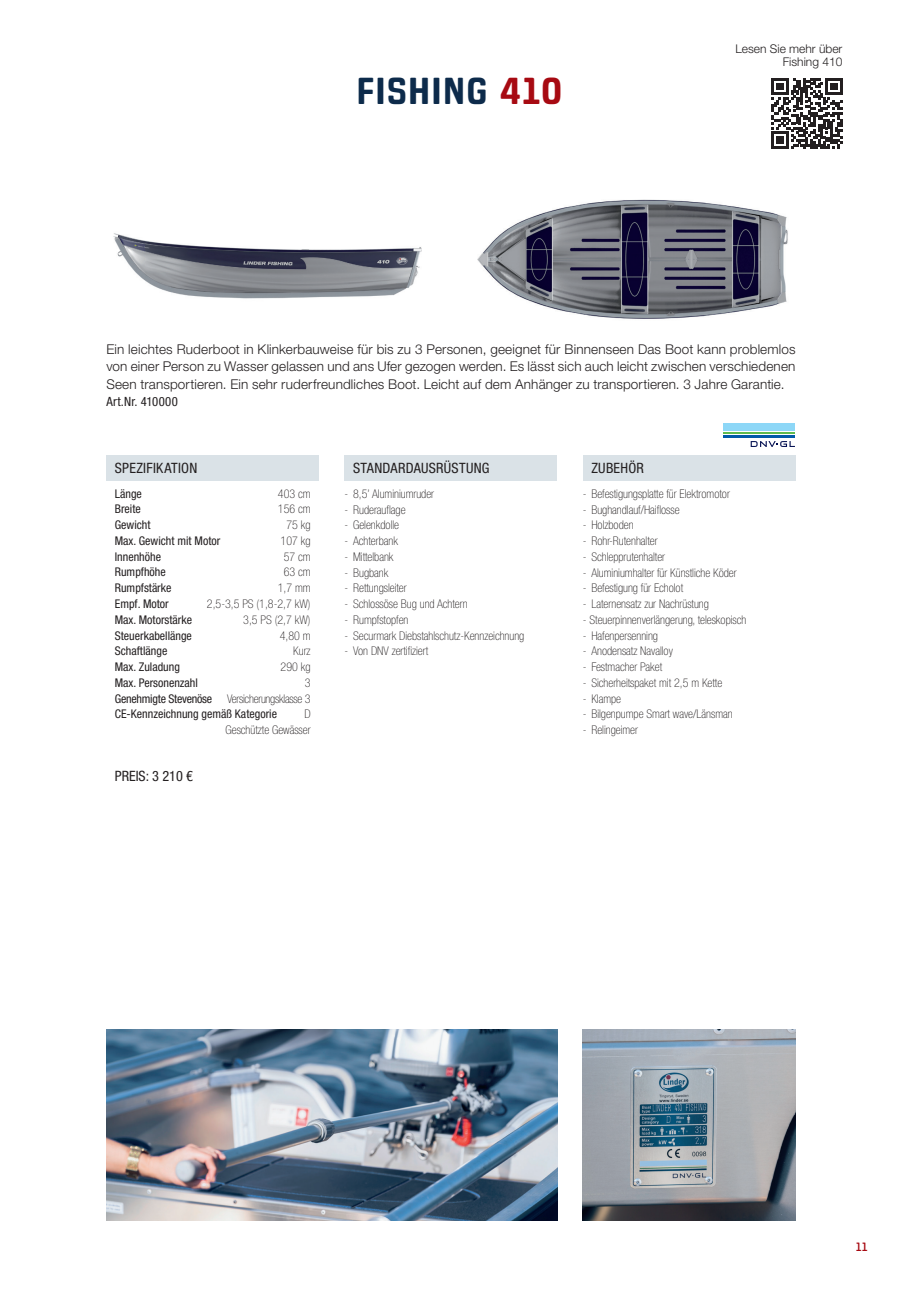
<style>
.page{position:relative;width:919px;height:1289px;background:#fff}
.page>*{position:absolute;margin:0;border:0;box-sizing:border-box;transform-origin:0 0}
.t1{font:700 37.5px "Fromthe Internet Rg";color:#0d2b4b}
.t2{font:condensed 14.25px "Helvetica Neue LT Std";letter-spacing:.02em;color:#231f20}
.t3{font:condensed 14.25px "Helvetica Neue LT Std";color:#231f20}
.t4{font:300 13.5px/17.2px "Helvetica Neue LT Std";letter-spacing:.01em;color:#231f20;text-align:justify}
.t5{font:condensed 12.75px "Helvetica Neue LT Std";letter-spacing:.03em;color:#231f20}
.t6{font:100 condensed 12px/15.8px "Helvetica Neue LT Std";color:#231f20;text-align:right}
.t7{font:condensed 12px/15.8px "Helvetica Neue LT Std";color:#231f20;text-align:justify}
.t8{font:300 12px/13.5px "Helvetica Neue LT Std";color:#231f20;text-align:right}
.t9{font:12px "Fromthe Internet Rg";color:#a70a12}
.s1{color:#a70a12}
.s2{font-weight:100}
</style>
<div class="page">
<img style="left:106px;top:1029px;width:451px;height:191px">
<img style="left:583px;top:1029px;width:212px;height:191px">
<img style="left:113px;top:233px;width:309px;height:66px">
<img style="left:477px;top:199px;width:311px;height:120px">
<div style="left:344px;top:455px;width:213px;height:25px;background:#dae2e7"></div>
<div style="left:106px;top:455px;width:213px;height:25px;background:#dae2e7"></div>
<div style="left:583px;top:455px;width:212px;height:25px;background:#dae2e7"></div>
<svg style="left:723px;top:423px;width:72px;height:24px"></svg>
<div style="left:723px;top:423px;width:71px;height:7px;background:#8dd7f7"></div>
<hr style="left:723px;top:433px;width:71px;height:1px;background:#5fbb4e">
<hr style="left:723px;top:435px;width:71px;height:2px;background:#015aaa">
<svg style="left:750px;top:441px;width:44px;height:6px"></svg>
<svg style="left:771px;top:78px;width:71px;height:71px"></svg>
<h1 class="t1" style="left:356px;top:69px;width:208px">FISHING <span class="s1">410</span></h1>
<p class="t8" style="left:735px;top:41px;width:108px">Lesen Sie mehr über<br>Fishing 410</p>
<p class="t4" style="left:106px;top:340px;width:690px">Ein leichtes Ruderboot in Klinkerbauweise für bis zu 3 Personen, geeignet für Binnenseen Das Boot kann problemlos von einer Person zu Wasser gelassen und ans Ufer gezogen werden. Es lässt sich auch leicht zwischen verschiedenen Seen transportieren. Ein sehr ruderfreundliches Boot. Leicht auf dem Anhänger zu transportieren. 3 Jahre Garantie.</p>
<p class="t5" style="left:106px;top:394px;width:73px">Art.Nr. 410000</p>
<p class="t2" style="left:115px;top:460px;width:84px">SPEZIFIKATION</p>
<p class="t2" style="left:353px;top:460px;width:138px">STANDARDAUSRÜSTUNG</p>
<p class="t2" style="left:591px;top:460px;width:54px">ZUBEHÖR</p>
<p class="t7" style="left:115px;top:485px;width:29px">Länge</p>
<p class="t6" style="left:278px;top:485px;width:34px">403 cm</p>
<p class="t7" style="left:115px;top:501px;width:27px">Breite</p>
<p class="t6" style="left:278px;top:501px;width:34px">156 cm</p>
<p class="t7" style="left:115px;top:517px;width:37px">Gewicht</p>
<p class="t6" style="left:286px;top:517px;width:26px">75 kg</p>
<p class="t7" style="left:115px;top:533px;width:107px">Max. Gewicht mit Motor</p>
<p class="t6" style="left:280px;top:533px;width:31px">107 kg</p>
<p class="t7" style="left:115px;top:548px;width:48px">Innenhöhe</p>
<p class="t6" style="left:284px;top:548px;width:28px">57 cm</p>
<p class="t7" style="left:115px;top:564px;width:52px">Rumpfhöhe</p>
<p class="t6" style="left:284px;top:564px;width:28px">63 cm</p>
<p class="t7" style="left:115px;top:580px;width:58px">Rumpfstärke</p>
<p class="t6" style="left:278px;top:580px;width:34px">1,7 mm</p>
<p class="t7" style="left:115px;top:595px;width:55px">Empf. Motor</p>
<p class="t6" style="left:207px;top:596px;width:105px">2,5-3,5 PS (1,8-2,7 kW)</p>
<p class="t7" style="left:115px;top:611px;width:79px">Max. Motorstärke</p>
<p class="t6" style="left:243px;top:611px;width:69px">3,5 PS (2,7 kW)</p>
<p class="t7" style="left:115px;top:627px;width:79px">Steuerkabellänge</p>
<p class="t6" style="left:280px;top:627px;width:32px">4,80 m</p>
<p class="t7" style="left:115px;top:643px;width:54px">Schaftlänge</p>
<p class="t6" style="left:293px;top:643px;width:19px">Kurz</p>
<p class="t7" style="left:115px;top:658px;width:67px">Max. Zuladung</p>
<p class="t6" style="left:280px;top:658px;width:31px">290 kg</p>
<p class="t7" style="left:115px;top:674px;width:85px">Max. Personenzahl</p>
<p class="t7" style="left:115px;top:674px;width:197px;text-indent:190px"><span class="s2">3<br></span>Genehmigte Stevenöse <span class="s2">Versicherungsklasse 3<br></span>CE-Kennzeichnung gemäß Kategorie</p>
<p class="t6" style="left:226px;top:706px;width:86px">D<br>Geschützte Gewässer</p>
<p class="t3" style="left:115px;top:768px;width:80px">PREIS: 3 210 €</p>
<p class="t6" style="left:344px;top:485px;width:91px">- 8,5’ Aluminiumruder</p>
<p class="t6" style="left:344px;top:501px;width:62px">- Ruderauflage</p>
<p class="t6" style="left:344px;top:517px;width:56px">- Gelenkdolle</p>
<p class="t6" style="left:344px;top:533px;width:55px">- Achterbank</p>
<p class="t6" style="left:344px;top:548px;width:50px">- Mittelbank</p>
<p class="t6" style="left:344px;top:564px;width:45px">- Bugbank</p>
<p class="t6" style="left:344px;top:580px;width:64px">- Rettungsleiter</p>
<p class="t6" style="left:344px;top:596px;width:125px">- Schlossöse Bug und Achtern</p>
<p class="t6" style="left:344px;top:611px;width:65px">- Rumpfstopfen</p>
<p class="t6" style="left:344px;top:627px;width:181px">- Securmark Diebstahlschutz-Kennzeichnung</p>
<p class="t6" style="left:344px;top:643px;width:85px">- Von DNV zertifiziert</p>
<p class="t6" style="left:583px;top:485px;width:148px">- Befestigungsplatte für Elektromotor</p>
<p class="t6" style="left:583px;top:501px;width:98px">- Bughandlauf/Haiflosse</p>
<p class="t6" style="left:583px;top:517px;width:52px">- Holzboden</p>
<p class="t6" style="left:583px;top:533px;width:76px">- Rohr-Rutenhalter</p>
<p class="t6" style="left:583px;top:548px;width:84px">- Schlepprutenhalter</p>
<p class="t6" style="left:583px;top:564px;width:155px">- Aluminiumhalter für Künstliche Köder</p>
<p class="t6" style="left:583px;top:580px;width:102px">- Befestigung für Echolot</p>
<p class="t6" style="left:583px;top:596px;width:127px">- Laternensatz zur Nachrüstung</p>
<p class="t6" style="left:583px;top:611px;width:165px">- Steuerpinnenverlängerung, teleskopisch</p>
<p class="t6" style="left:583px;top:627px;width:77px">- Hafenpersenning</p>
<p class="t6" style="left:583px;top:643px;width:92px">- Anodensatz Navalloy</p>
<p class="t6" style="left:583px;top:659px;width:81px">- Festmacher Paket</p>
<p class="t6" style="left:583px;top:674px;width:141px">- Sicherheitspaket mit 2,5 m Kette</p>
<p class="t6" style="left:583px;top:690px;width:40px">- Klampe</p>
<p class="t6" style="left:583px;top:706px;width:151px">- Bilgenpumpe Smart wave/Länsman</p>
<p class="t6" style="left:583px;top:722px;width:57px">- Relingeimer</p>
<p class="t9" style="left:855px;top:1239px;width:14px">11</p>
</div>
